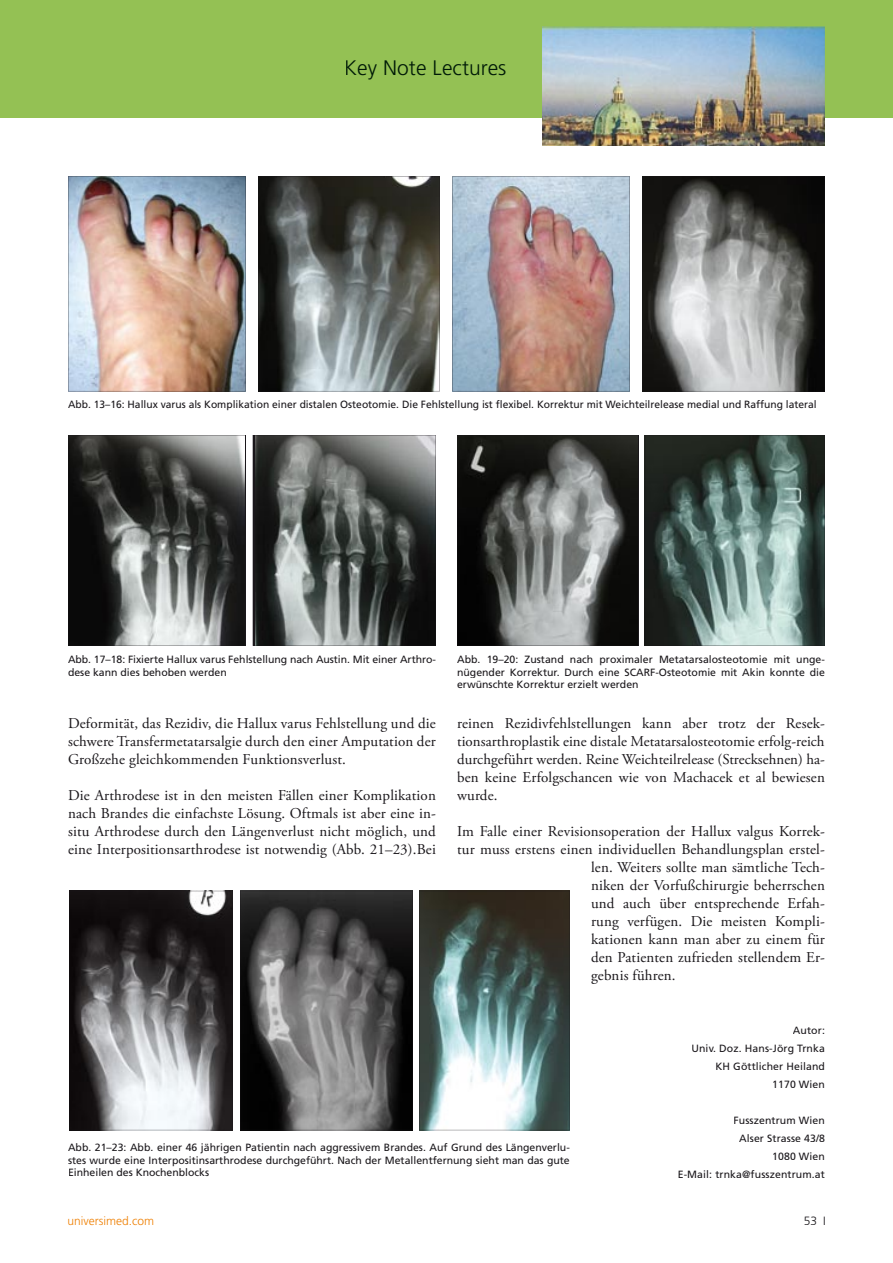
<style>
.page{position:relative;width:893px;height:1263px;background:#fff}
.page>*{position:absolute;margin:0;border:0;box-sizing:border-box;transform-origin:0 0}
.t1{font:300 21px "Frutiger LT Std";letter-spacing:.005em;color:#001a07}
.t2{font:15px/18px "Adobe Garamond Pro";letter-spacing:.01em;color:#1a171b;text-align:justify}
.t3{font:300 12px "Frutiger LT Std";color:#ee7f00}
.t4{font:300 12px "Frutiger LT Std";color:#1a171b}
.t5{font:10.5px/18px "Frutiger LT Std";color:#1a171b;text-align:right}
</style>
<div class="page">
<div style="left:0;top:0;width:893px;height:118px;background:#94c154"></div>
<img style="left:543px;top:27px;width:282px;height:119px">
<img style="left:68px;top:176px;width:178px;height:215px">
<svg style="left:258px;top:176px;width:182px;height:215px;background:#5c605d"></svg>
<svg style="left:452px;top:176px;width:178px;height:215px;background:#ae9fa2"></svg>
<svg style="left:642px;top:176px;width:182px;height:215px;background:#6f706e"></svg>
<svg style="left:68px;top:435px;width:178px;height:211px;background:#515351"></svg>
<svg style="left:253px;top:435px;width:183px;height:211px;background:#555957"></svg>
<svg style="left:457px;top:435px;width:182px;height:211px;background:#515351"></svg>
<svg style="left:645px;top:435px;width:180px;height:211px;background:#556863"></svg>
<svg style="left:69px;top:891px;width:164px;height:239px;background:#646264"></svg>
<svg style="left:240px;top:891px;width:172px;height:239px;background:#535353"></svg>
<svg style="left:419px;top:891px;width:151px;height:239px;background:#6b7b78"></svg>
<h1 class="t1" style="left:344px;top:56px;width:164px">Key Note Lectures</h1>
<p class="t5" style="left:68px;top:395px;width:750px">Abb. 13–16: Hallux varus als Komplikation einer distalen Osteotomie. Die Fehlstellung ist flexibel. Korrektur mit Weichteilrelease medial und Raffung lateral</p>
<p class="t5" style="left:68px;top:653px;width:369px;line-height:12.6px;text-align:left">Abb. 17–18: Fixierte Hallux varus Fehlstellung nach Austin. Mit einer Arthro&shy;dese kann dies behoben werden</p>
<p class="t5" style="left:457px;top:653px;width:369px;line-height:12.6px;text-align:justify">Abb. 19–20: Zustand nach proximaler Metatarsalosteotomie mit unge&shy;nügender Korrektur. Durch eine SCARF-Osteotomie mit Akin konnte die erwünschte Korrektur erzielt werden</p>
<p class="t2" style="left:68px;top:714px;width:369px">Deformität, das Rezidiv, die Hallux varus Fehlstellung und die schwere Transfermetatarsalgie durch den einer Amputation der Großzehe gleichkommenden Funktionsverlust.</p>
<p class="t2" style="left:68px;top:786px;width:369px">Die Arthrodese ist in den meisten Fällen einer Komplikation nach Brandes die einfachste Lösung. Oftmals ist aber eine in&shy;situ Arthrodese durch den Längenverlust nicht möglich, und eine Interpositionsarthrodese ist notwendig (Abb. 21–23).Bei</p>
<p class="t2" style="left:457px;top:714px;width:369px">reinen Rezidivfehlstellungen kann aber trotz der Resek&shy;tionsarthroplastik eine distale Metatarsalosteotomie erfolg-reich durchgeführt werden. Reine Weichteilrelease (Streck sehnen) ha&shy;ben keine Erfolgschancen wie von Machacek et al bewiesen wurde.</p>
<p class="t2" style="left:457px;top:822px;width:369px">Im Falle einer Revisionsoperation der Hallux valgus Korrek -</p>
<p class="t2" style="left:457px;top:840px;width:369px">tur muss erstens einen individuellen Behandlungsplan erstel-</p>
<p class="t2" style="left:591px;top:858px;width:235px">len. Weiters sollte man sämtliche Tech-</p>
<p class="t2" style="left:591px;top:876px;width:235px">niken der Vorfußchirurgie beherrschen</p>
<p class="t2" style="left:591px;top:894px;width:235px">und auch über entsprechende Erfah-</p>
<p class="t2" style="left:591px;top:912px;width:235px">rung verfügen. Die meisten Kompli-</p>
<p class="t2" style="left:591px;top:930px;width:235px">kationen kann man aber zu einem für</p>
<p class="t2" style="left:591px;top:948px;width:235px">den Patienten zufrieden stellendem Er-</p>
<p class="t2" style="left:591px;top:966px;width:86px">gebnis führen.</p>
<p class="t5" style="left:68px;top:1141px;width:503px;line-height:12.6px;text-align:justify">Abb. 21–23: Abb. einer 46 jährigen Patientin nach aggressivem Brandes. Auf Grund des Längenverlu&shy;stes wurde eine Interpositinsarthrodese durchgeführt. Nach der Metallentfernung sieht man das gute Einheilen des Knochenblocks</p>
<p class="t5" style="left:691px;top:1021px;width:135px">Autor:<br>Univ. Doz. Hans-Jörg Trnka<br>KH Göttlicher Heiland<br>1170 Wien</p>
<p class="t5" style="left:678px;top:1111px;width:149px">Fusszentrum Wien<br>Alser Strasse 43/8<br>1080 Wien<br>E-Mail: trnka@fusszentrum.at</p>
<p class="t3" style="left:67px;top:1214px;width:88px">universimed.com</p>
<p class="t4" style="left:804px;top:1214px;width:24px">53 I</p>
</div>
